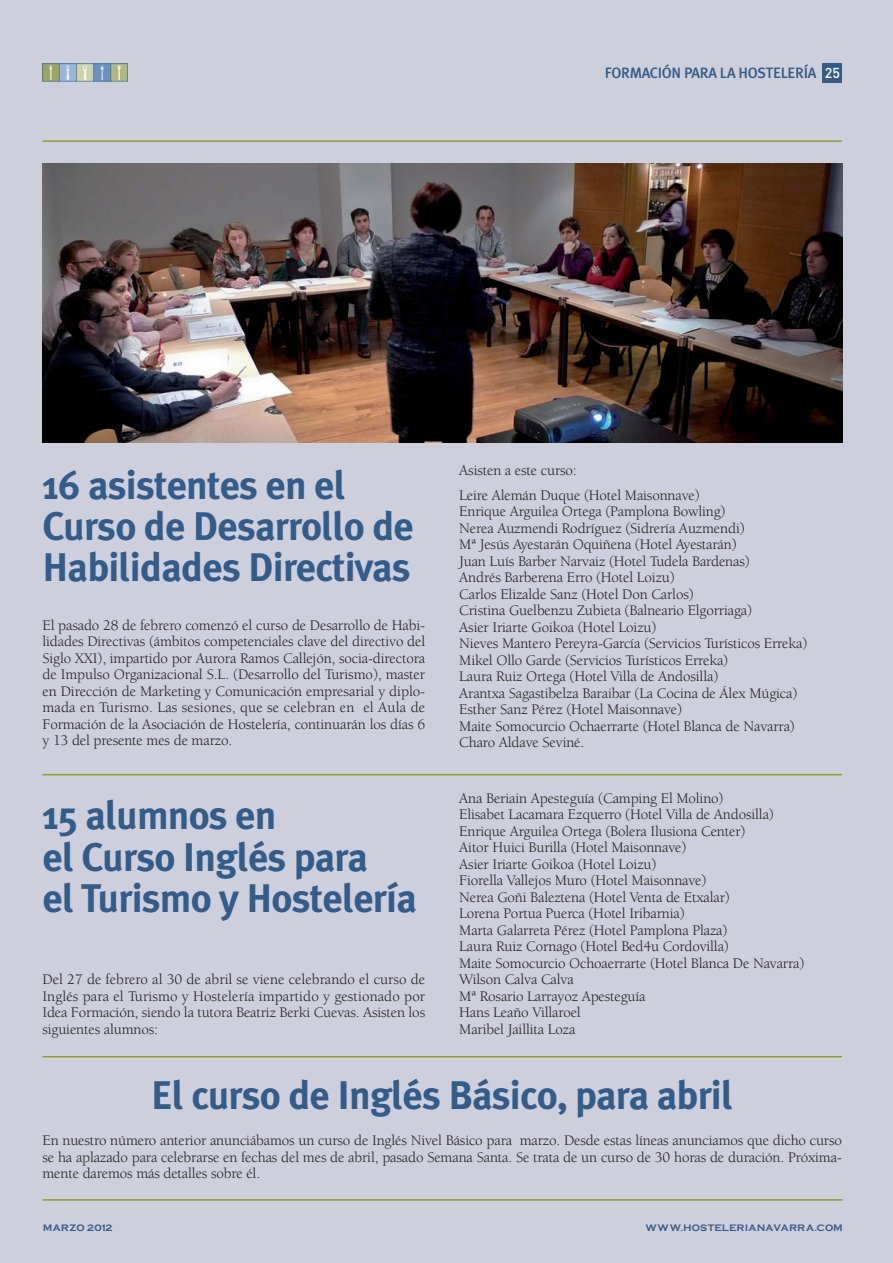
<style>
.page{position:relative;width:893px;height:1263px;background:#cecfdd}
.page>*{position:absolute;margin:0;border:0;box-sizing:border-box;transform-origin:0 0}
.t1{font:700 39.9px/41.2px "Meta Plus";letter-spacing:-.02em;color:#335c88}
.t2{font:15px/16.5px "Berkeley";letter-spacing:-.01em;color:#231f20;text-align:justify}
.t3{font:500 15px "Meta Plus";letter-spacing:-.02em;color:#335c88}
.t4{font:9.75px "C Plate Bld";letter-spacing:.025em;color:#335c88}
.s1{font-family:"DIN";font-size:14.25px;color:#fff}
</style>
<div class="page">
<div style="left:823px;top:64px;width:19px;height:19px;background:#335c88"></div>
<img style="left:42px;top:64px;width:85px;height:17px">
<img style="left:42px;top:163px;width:800px;height:279px">
<hr style="left:42px;top:140px;width:800px;height:2px;background:#91992f">
<hr style="left:42px;top:1199px;width:800px;height:2px;background:#91992f">
<hr style="left:42px;top:774px;width:800px;height:1px;background:#91992f">
<hr style="left:42px;top:1056px;width:800px;height:1px;background:#91992f">
<p class="t3" style="left:605px;top:64px;width:237px">FORMACIÓN PARA LA HOSTELERÍA <span class="s1">25</span></p>
<h1 class="t1" style="left:42px;top:464px;width:373px">16 asistentes en el<br>Curso de Desarrollo de<br>Habilidades Directivas</h1>
<p class="t2" style="left:42px;top:618px;width:384px">El pasado 28 de febrero comenzó el curso de Desarrollo de Habi&shy;lidades Directivas (ámbitos competenciales clave del directivo del Siglo XXI), impartido por Aurora Ramos Callejón, socia-directora de Impulso Organizacional S.L. (Desarrollo del Turismo), master en Dirección de Marketing y Comunicación empresarial y diplo&shy;mada en Turismo. Las sesiones, que se celebran en el Aula de Formación de la Asociación de Hostelería, continuarán los días 6 y 13 del presente mes de marzo.</p>
<h1 class="t1" style="left:42px;top:794px;width:376px">15 alumnos en<br>el Curso Inglés para<br>el Turismo y Hostelería</h1>
<p class="t2" style="left:42px;top:973px;width:384px">Del 27 de febrero al 30 de abril se viene celebrando el curso de Inglés para el Turismo y Hostelería impartido y gestionado por Idea Formación, siendo la tutora Beatriz Berki Cuevas. Asisten los siguientes alumnos:</p>
<p class="t2" style="left:459px;top:459px;width:242px;line-height:25px">Asisten a este curso:<br>Leire Alemán Duque (Hotel Maisonnave)</p>
<p class="t2" style="left:459px;top:505px;width:350px;text-align:left">Enrique Arguilea Ortega (Pamplona Bowling)<br>Nerea Auzmendi Rodríguez (Sidrería Auzmendi)<br>Mª Jesús Ayestarán Oquiñena (Hotel Ayestarán)<br>Juan Luís Barber Narvaiz (Hotel Tudela Bardenas)<br>Andrés Barberena Erro (Hotel Loizu)<br>Carlos Elizalde Sanz (Hotel Don Carlos)<br>Cristina Guelbenzu Zubieta (Balneario Elgorriaga)<br>Asier Iriarte Goikoa (Hotel Loizu)<br>Nieves Mantero Pereyra-García (Servicios Turísticos Erreka)<br>Mikel Ollo Garde (Servicios Turísticos Erreka)<br>Laura Ruiz Ortega (Hotel Villa de Andosilla)<br>Arantxa Sagastibelza Baraibar (La Cocina de Álex Múgica)<br>Esther Sanz Pérez (Hotel Maisonnave)<br>Maite Somocurcio Ochaerrarte (Hotel Blanca de Navarra)<br>Charo Aldave Seviné.</p>
<p class="t2" style="left:459px;top:791px;width:347px;text-align:left">Ana Beriain Apesteguía (Camping El Molino)<br>Elisabet Lacamara Ezquerro (Hotel Villa de Andosilla)<br>Enrique Arguilea Ortega (Bolera Ilusiona Center)<br>Aitor Huici Burilla (Hotel Maisonnave)<br>Asier Iriarte Goikoa (Hotel Loizu)<br>Fiorella Vallejos Muro (Hotel Maisonnave)<br>Nerea Goñi Baleztena (Hotel Venta de Etxalar)<br>Lorena Portua Puerca (Hotel Iribarnia)<br>Marta Galarreta Pérez (Hotel Pamplona Plaza)<br>Laura Ruiz Cornago (Hotel Bed4u Cordovilla)<br>Maite Somocurcio Ochoaerrarte (Hotel Blanca De Navarra)<br>Wilson Calva Calva<br>Mª Rosario Larrayoz Apesteguía<br>Hans Leaño Villaroel<br>Maribel Jaillita Loza</p>
<h1 class="t1" style="left:151px;top:1074px;width:583px">El curso de Inglés Básico, para abril</h1>
<p class="t2" style="left:42px;top:1134px;width:801px">En nuestro número anterior anunciábamos un curso de Inglés Nivel Básico para marzo. Desde estas líneas anunciamos que dicho curso se ha aplazado para celebrarse en fechas del mes de abril, pasado Semana Santa. Se trata de un curso de 30 horas de duración. Próxima&shy;mente daremos más detalles sobre él.</p>
<p class="t4" style="left:43px;top:1222px;width:71px">MARZO 2012</p>
<p class="t4" style="left:645px;top:1222px;width:199px">WWW.HOSTELERIANAVARRA.COM</p>
</div>
